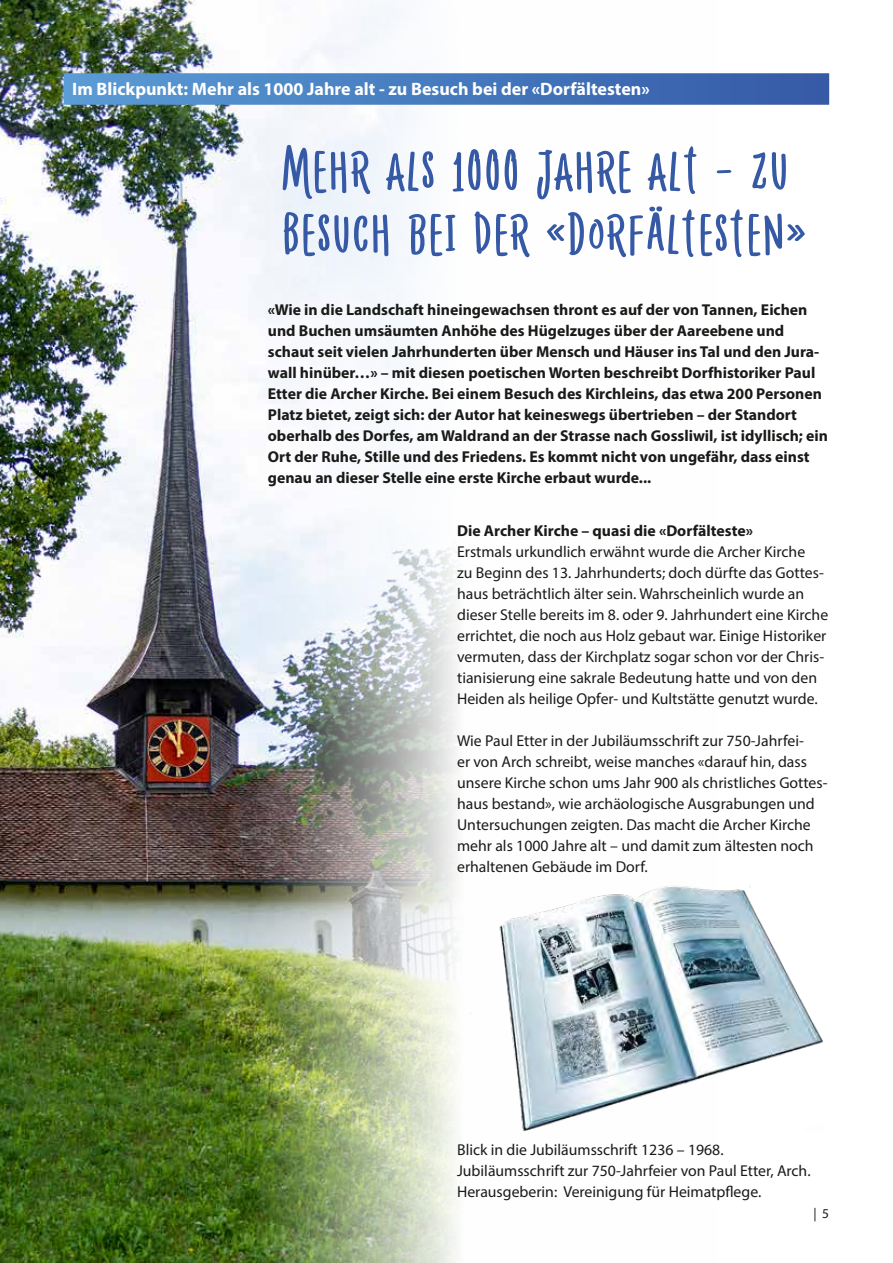
<style>
.page{position:relative;width:893px;height:1263px;background:#fff}
.page>*{position:absolute;margin:0;border:0;box-sizing:border-box;transform-origin:0 0}
.t1{font:700 54px/63px "Stevia Subtitles";letter-spacing:.06em;color:#3659a5}
.t2{font:700 18px "Myriad Pro";color:#fff}
.t3{font:15.75px/21px "Myriad Pro";color:#1a1a18}
.t4{font:700 15.75px/21px "Myriad Pro";color:#1a1a18}
.t5{font:13.5px "Myriad Pro";color:#1a1a18}
</style>
<div class="page">
<img style="left:0;top:0;width:457px;height:1263px">
<div style="left:64px;top:73px;width:765px;height:32px;background:linear-gradient(to right,#5a9cd5,#3459a6)"></div>
<img style="left:470px;top:886px;width:353px;height:245px">
<p class="t2" style="left:72px;top:77px;width:579px">Im Blickpunkt: Mehr als 1000 Jahre alt - zu Besuch bei der «Dorfältesten»</p>
<h1 class="t1" style="left:282px;top:139px;width:525px">MEHR ALS 1000 JAHRE ALT - ZU<br>BESUCH BEI DER «DORFÄLTESTEN»</h1>
<p class="t4" style="left:268px;top:299px;width:562px">«Wie in die Landschaft hineingewachsen thront es auf der von Tannen, Eichen und Buchen umsäumten Anhöhe des Hügelzuges über der Aareebene und schaut seit vielen Jahrhunderten über Mensch und Häuser ins Tal und den Jura&shy;wall hinüber…» – mit diesen poetischen Worten beschreibt Dorfhistoriker Paul Etter die Archer Kirche. Bei einem Besuch des Kirchleins, das etwa 200 Personen Platz bietet, zeigt sich: der Autor hat keineswegs übertrieben – der Standort oberhalb des Dorfes, am Waldrand an der Strasse nach Gossliwil, ist idyllisch; ein Ort der Ruhe, Stille und des Friedens. Es kommt nicht von ungefähr, dass einst genau an dieser Stelle eine erste Kirche erbaut wurde...</p>
<p class="t4" style="left:457px;top:519px;width:297px">Die Archer Kirche – quasi die «Dorfälteste»</p>
<p class="t3" style="left:457px;top:540px;width:373px">Erstmals urkundlich erwähnt wurde die Archer Kirche<br>zu Beginn des 13. Jahrhunderts; doch dürfte das Gottes&shy;haus beträchtlich älter sein. Wahrscheinlich wurde an dieser Stelle bereits im 8. oder 9. Jahrhundert eine Kirche errichtet, die noch aus Holz gebaut war. Einige Historiker vermuten, dass der Kirchplatz sogar schon vor der Chris&shy;tianisierung eine sakrale Bedeutung hatte und von den Heiden als heilige Opfer- und Kultstätte genutzt wurde.</p>
<p class="t3" style="left:457px;top:729px;width:372px">Wie Paul Etter in der Jubiläumsschrift zur 750-Jahrfei-<br>er von Arch schreibt, weise manches «darauf hin, dass unsere Kirche schon ums Jahr 900 als christliches Gottes&shy;haus bestand», wie archäologische Ausgrabungen und Untersuchungen zeigten. Das macht die Archer Kirche mehr als 1000 Jahre alt – und damit zum ältesten noch erhaltenen Gebäude im Dorf.</p>
<p class="t3" style="left:457px;top:1139px;width:355px">Blick in die Jubiläumsschrift 1236 – 1968.<br>Jubiläumsschrift zur 750-Jahrfeier von Paul Etter, Arch.<br>Herausgeberin: Vereinigung für Heimatpflege.</p>
<p class="t5" style="left:813px;top:1205px;width:17px">| 5</p>
</div>
